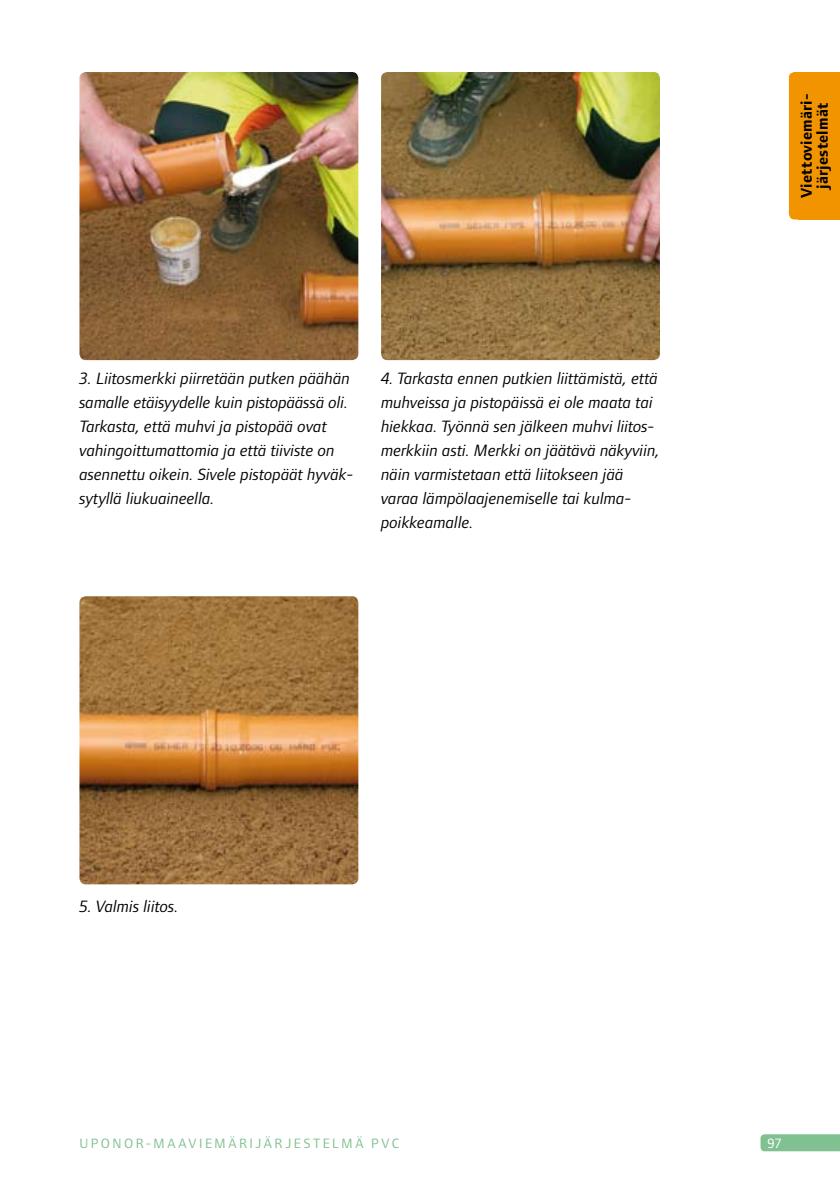
<style>
.page{position:relative;width:840px;height:1191px;background:#fff}
.page>*{position:absolute;margin:0;border:0;box-sizing:border-box;transform-origin:0 0}
.t1{font:italic 17px/24px "Foundry Form Sans";color:#000}
.t2{font:700 16px/16px "Foundry Form Sans";letter-spacing:.015em;color:#000;text-align:center}
.t3{font:14px "Foundry Form Sans";letter-spacing:.18em;color:#81c191}
.t4{font:14px "Foundry Form Sans";color:#fff}
</style>
<div class="page">
<svg style="left:760px;top:1134px;width:79px;height:17px"></svg>
<div style="left:788px;top:72px;width:51px;height:147px;background:#f29400;border-radius:6px"></div>
<div style="left:798px;top:72px;width:41px;height:147px;background:#f29400"></div>
<img style="left:79px;top:72px;width:279px;height:288px;border-radius:6px">
<img style="left:381px;top:72px;width:278px;height:288px;border-radius:6px">
<img style="left:79px;top:596px;width:279px;height:288px;border-radius:6px">
<p class="t1" style="left:79px;top:366px;width:275px">3. Liitosmerkki piirretään putken päähän samalle etäisyydelle kuin pistopäässä oli.<br>Tarkasta, että muhvi ja pistopää ovat vahingoittumattomia ja että tiiviste on asennettu oikein. Sivele pistopäät hyväk&shy;sytyllä liukuaineella.</p>
<p class="t1" style="left:381px;top:366px;width:280px">4. Tarkasta ennen putkien liittämistä, että muhveissa ja pistopäissä ei ole maata tai hiekkaa. Työnnä sen jälkeen muhvi liitos&shy;merkkiin asti. Merkki on jäätävä näkyviin, näin varmistetaan että liitokseen jää varaa lämpölaajenemiselle tai kulma&shy;poikkeamalle.</p>
<p class="t2" style="left:798px;top:198px;width:106px;rotate:-90deg">Viettoviemäri&shy;järjestelmät</p>
<p class="t1" style="left:79px;top:894px;width:101px">5. Valmis liitos.</p>
<p class="t3" style="left:79px;top:1135px;width:86px">UPONOR-MAA</p>
<p class="t3" style="left:188px;top:1135px;width:212px">VIEM ÄRIJÄRJESTELM Ä PV C</p>
<p class="t4" style="left:767px;top:1135px;width:16px">97</p>
</div>
